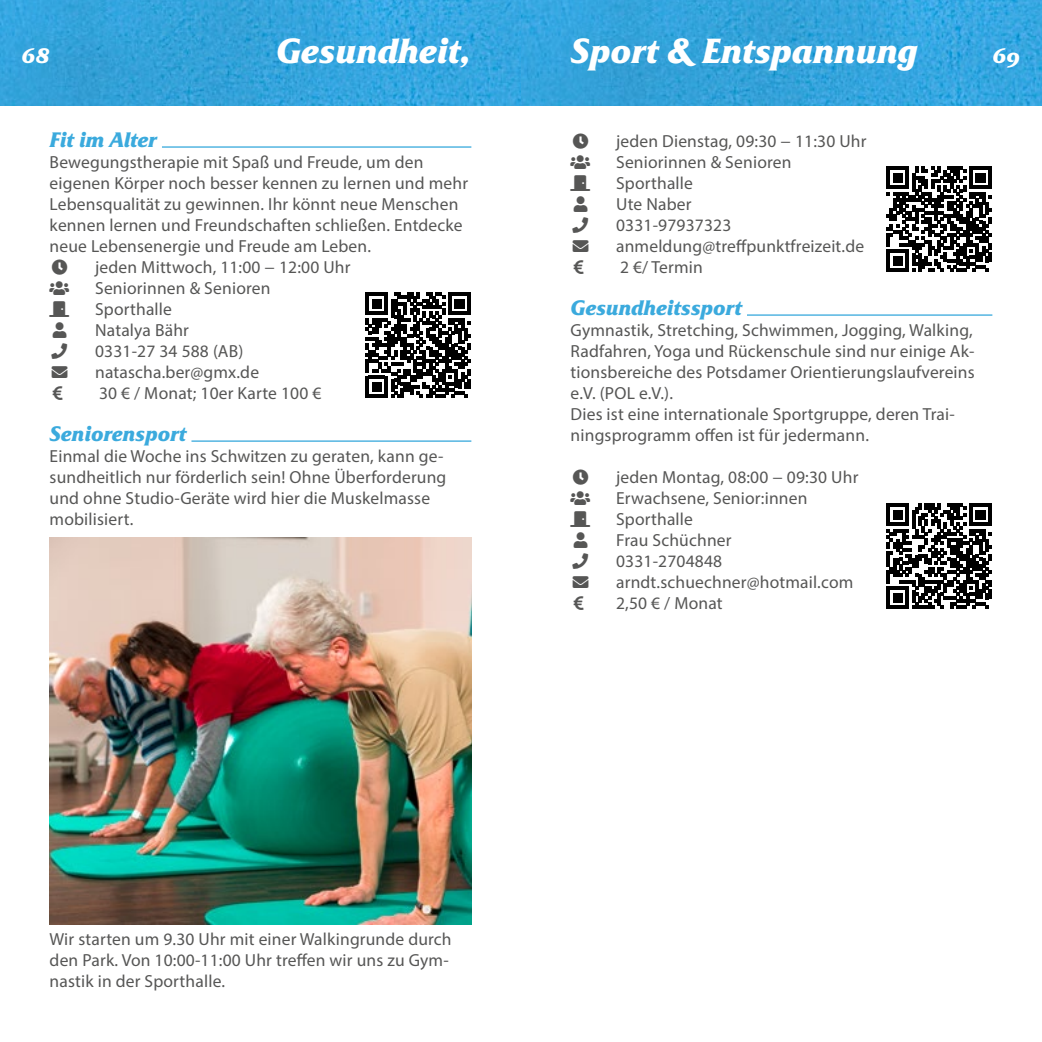
<style>
.page{position:relative;width:1042px;height:1042px;background:#fff}
.page>*{position:absolute;margin:0;border:0;box-sizing:border-box;transform-origin:0 0}
.titel{font:italic 700 35px "Friz Quadrata Std";color:#fff}
.titel_blau{font:italic 700 21px "Friz Quadrata Std";color:#3baadd}
.t1{font:italic 700 21px "Friz Quadrata Std";color:#fff}
.fließtext{font:17.5px/21px "Myriad Pro";letter-spacing:.01em;color:#565655}
</style>
<div class="page">
<img style="left:0;top:0;width:521px;height:105px">
<svg style="left:521px;top:0;width:521px;height:105px;background:#34a3dc"></svg>
<hr style="left:162px;top:146px;width:309px;height:2px;background:#3baadd">
<hr style="left:191px;top:440px;width:280px;height:2px;background:#3baadd">
<img style="left:50px;top:537px;width:421px;height:387px">
<hr style="left:747px;top:314px;width:245px;height:2px;background:#3baadd">
<svg style="left:365px;top:293px;width:106px;height:105px"></svg>
<svg style="left:886px;top:167px;width:105px;height:105px"></svg>
<svg style="left:886px;top:504px;width:105px;height:105px"></svg>
<p class="t1" style="left:22px;top:43px;width:30px">68</p>
<h1 class="titel" style="left:276px;top:29px;width:197px">Gesundheit,</h1>
<p class="titel" style="left:570px;top:29px;width:348px">Sport &amp; Entspannung</p>
<p class="t1" style="left:992px;top:43px;width:30px">69</p>
<p class="titel_blau" style="left:50px;top:127px;width:109px">Fit im Alter</p>
<p class="fließtext" style="left:50px;top:151px;width:420px">Bewegungstherapie mit Spaß und Freude, um den eigenen Körper noch besser kennen zu lernen und mehr Lebensqualität zu gewinnen. Ihr könnt neue Menschen kennen lernen und Freundschaften schließen. Entdecke neue Lebensenergie und Freude am Leben.</p>
<p class="fließtext" style="left:95px;top:256px;width:257px">jeden Mittwoch, 11:00 − 12:00 Uhr</p>
<p class="fließtext" style="left:95px;top:277px;width:177px">Seniorinnen &amp; Senioren</p>
<p class="fließtext" style="left:95px;top:298px;width:78px">Sporthalle</p>
<p class="fließtext" style="left:53px;top:319px;width:138px">★ Natalya Bähr</p>
<p class="fließtext" style="left:95px;top:340px;width:150px">0331-27 34 588 (AB)</p>
<p class="fließtext" style="left:95px;top:361px;width:165px">natascha.ber@gmx.de</p>
<p class="fließtext" style="left:99px;top:382px;width:224px">30 € / Monat; 10er Karte 100 €</p>
<p class="titel_blau" style="left:50px;top:421px;width:138px">Seniorensport</p>
<p class="fließtext" style="left:50px;top:445px;width:398px">Einmal die Woche ins Schwitzen zu geraten, kann ge&shy;sundheitlich nur förderlich sein! Ohne Überforderung und ohne Studio-Geräte wird hier die Muskelmasse mobilisiert.</p>
<p class="fließtext" style="left:616px;top:130px;width:252px">jeden Dienstag, 09:30 − 11:30 Uhr</p>
<p class="fließtext" style="left:616px;top:151px;width:177px">Seniorinnen &amp; Senioren</p>
<p class="fließtext" style="left:616px;top:172px;width:78px">Sporthalle</p>
<p class="fließtext" style="left:574px;top:193px;width:119px">★ Ute Naber</p>
<p class="fließtext" style="left:616px;top:214px;width:117px">0331-97937323</p>
<p class="fließtext" style="left:616px;top:235px;width:249px">anmeldung@treffpunktfreizeit.de</p>
<p class="fließtext" style="left:620px;top:256px;width:84px">2 €/ Termin</p>
<p class="titel_blau" style="left:570px;top:295px;width:173px">Gesundheitssport</p>
<p class="fließtext" style="left:570px;top:319px;width:405px;text-align:justify">Gymnastik, Stretching, Schwimmen, Jogging, Walking, Radfahren, Yoga und Rückenschule sind nur einige Ak&shy;tionsbereiche des Potsdamer Orientierungslaufvereins e.V. (POL e.V.).</p>
<p class="fließtext" style="left:570px;top:403px;width:386px">Dies ist eine internationale Sportgruppe, deren Trai&shy;ningsprogramm offen ist für jedermann.</p>
<p class="fließtext" style="left:616px;top:466px;width:244px">jeden Montag, 08:00 − 09:30 Uhr</p>
<p class="fließtext" style="left:616px;top:487px;width:193px">Erwachsene, Senior:innen</p>
<p class="fließtext" style="left:616px;top:508px;width:78px">Sporthalle</p>
<p class="fließtext" style="left:574px;top:529px;width:159px">★ Frau Schüchner</p>
<p class="fließtext" style="left:616px;top:550px;width:108px">0331-2704848</p>
<p class="fließtext" style="left:616px;top:571px;width:239px">arndt.schuechner@hotmail.com</p>
<p class="fließtext" style="left:616px;top:592px;width:108px">2,50 € / Monat</p>
<p class="fließtext" style="left:50px;top:928px;width:403px">Wir starten um 9.30 Uhr mit einer Walkingrunde durch den Park. Von 10:00-11:00 Uhr treffen wir uns zu Gym&shy;nastik in der Sporthalle.</p>
</div>
